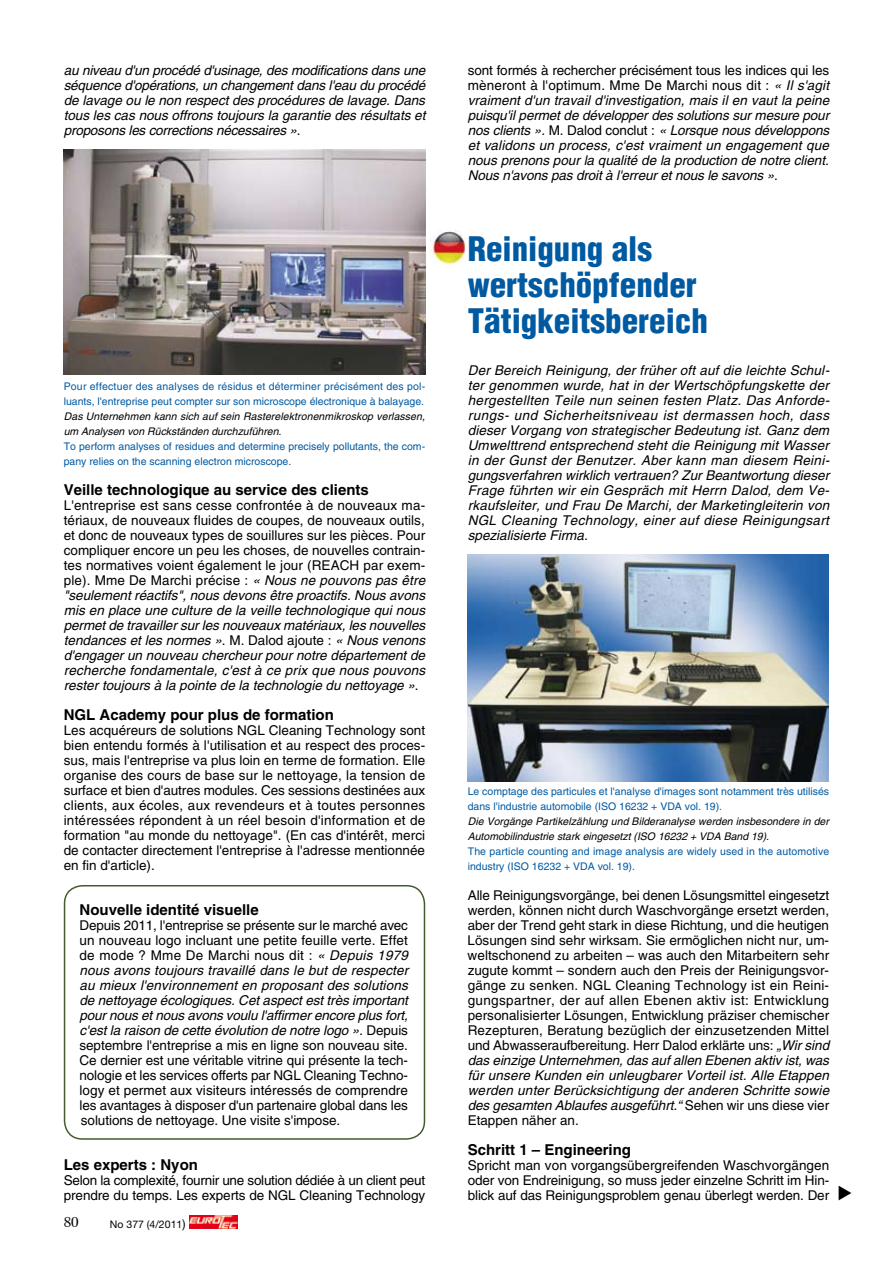
<style>
.page{position:relative;width:893px;height:1263px;background:#fff}
.page>*{position:absolute;margin:0;border:0;box-sizing:border-box;transform-origin:0 0}
.t1{font:900 condensed 33px/36px "Helvetica";color:#005aa2}
.t2{font:700 15px "Helvetica";color:#000}
.t3{font:13.5px/15px "Helvetica";letter-spacing:-.005em;color:#000;text-align:justify}
.t4{font:italic 13.5px/15px "Helvetica";color:#000;text-align:justify}
.t5{font:10.5px/15px "Helvetica";color:#005aa2}
.t6{font:italic 10.5px/15px "Helvetica";letter-spacing:.005em;color:#000}
.t7{font:10.5px "Helvetica Neue";color:#000}
.s1{font-style:normal}
.s2{font-style:italic}
.s3{font-size:12px}
</style>
<div class="page">
<svg style="left:189px;top:1215px;width:49px;height:13px"></svg>
<img style="left:190px;top:1215px;width:47px;height:13px">
<img style="left:64px;top:150px;width:361px;height:225px">
<div style="left:64px;top:885px;width:361px;height:255px;border:2px solid #455b2d;border-radius:18px"></div>
<img style="left:468px;top:555px;width:361px;height:226px">
<img style="left:430px;top:230px;width:37px;height:35px">
<p class="t4" style="left:64px;top:63px;width:363px">au niveau d'un procédé d'usinage, des modifications dans une séquence d'opérations, un changement dans l'eau du procédé de lavage ou le non respect des procédures de lavage. Dans tous les cas nous offrons toujours la garantie des résultats et proposons les corrections nécessaires »<span class="s1">.</span></p>
<p class="t5" style="left:64px;top:379px;width:363px">Pour effectuer des analyses de résidus et déterminer précisément des pol&shy;luants, l'entreprise peut compter sur son microscope électronique à balayage.</p>
<p class="t6" style="left:64px;top:409px;width:363px">Das Unternehmen kann sich auf sein Rasterelektronenmikroskop verlassen, um Analysen von Rückständen durchzuführen.</p>
<p class="t5" style="left:64px;top:439px;width:363px">To perform analyses of residues and determine precisely pollutants, the com&shy;pany relies on the scanning electron microscope.</p>
<p class="t2" style="left:64px;top:480px;width:307px">Veille technologique au service des clients</p>
<p class="t3" style="left:64px;top:498px;width:363px">L'entreprise est sans cesse confrontée à de nouveaux ma&shy;tériaux, de nouveaux fluides de coupes, de nouveaux outils, et donc de nouveaux types de souillures sur les pièces. Pour compliquer encore un peu les choses, de nouvelles contrain&shy;tes normatives voient également le jour (REA</p>
<p class="t4" style="left:64px;top:558px;width:363px;text-indent:276px"><span class="s1">CH par exem&shy;ple). M me De M archi précise :</span> « Nous ne pouvons pas être "seulement réactifs", nous devons être proactifs. Nous avons mis en place une culture de la veille technologique qui nous permet de travailler sur les nouveaux matériaux, les nouvelles tendances et les normes »<span class="s1">. M . Dalod ajoute :</span> « Nous venons d'engager un nouveau chercheur pour notre département de recherche fondamentale, c'est à ce prix que nous pouvons rester toujours à la pointe de la technologie du nettoyage »<span class="s1">.</span></p>
<p class="t2" style="left:64px;top:705px;width:272px">NGL Academy pour plus de formation</p>
<p class="t3" style="left:64px;top:723px;width:363px">Les acquéreurs de solutions NGL Cleaning Technology sont bien entendu formés à l'utilisation et au respect des proces&shy;sus, mais l'entreprise va plus loin en terme de formation. Elle organise des cours de base sur le nettoyage, la tension de surface et bien d'autres modules. Ces sessions destinées aux clients, aux écoles, aux revendeurs et à toutes personnes intéressées répondent à un réel besoin d'information et de formation "au monde du nettoyage". (En cas d'intérêt, merci de contacter directement l'entreprise à l'adresse mentionnée en fin d'article).</p>
<p class="t2" style="left:80px;top:900px;width:181px">Nouvelle identité visuelle</p>
<p class="t3" style="left:79px;top:918px;width:330px">Depuis 2011, l'entreprise se présente sur le marché avec un nouveau logo incluant une petite feuille verte. Effet de mode ? Mme De Marchi nous dit : <span class="s2">« Depuis 1979 nous avons toujours travaillé dans le but de respecter au mieux l'environnement en proposant des solutions de nettoyage écologiques. Cet aspect est très important pour nous et nous avons voulu l'affirmer encore plus fort, c'est la raison de cette évolution de notre logo ».</span> Depuis septembre l'entreprise a mis en ligne son nouveau site.<br>Ce dernier est une véritable vitrine qui présente la tech&shy;nologie et les services offerts par NGL</p>
<p class="t3" style="left:79px;top:1068px;width:330px;text-indent:224px">Cleaning Techno&shy;logy et permet aux visiteurs intéressés de comprendre les avantages à disposer d'un partenaire global dans les solutions de nettoyage. Une visite s'impose.</p>
<p class="t2" style="left:64px;top:1155px;width:136px">Les experts : Nyon</p>
<p class="t3" style="left:64px;top:1173px;width:363px">Selon la complexité, fournir une solution dédiée à un client peut prendre du temps. Les experts de NGL Cleaning Technology</p>
<p class="t7" style="left:110px;top:1218px;width:77px">No 377 (4/2011<span class="s3">)</span></p>
<p class="t4" style="left:468px;top:63px;width:363px"><span class="s1">sont formés à rechercher précisément tous les indices qui les mèneront à l'optimum. M me De Marchi nous dit :</span> « Il s'agit vraiment d'un travail d'investigation, mais il en vaut la peine puisqu'il permet de développer des solutions sur mesure pour nos clients »<span class="s1">. M . Dalod conclut :</span> « Lorsque nous développons et validons un process, c'est vraiment un engagement que nous prenons pour la qualité de la production de notre client.<br>Nous n'avons pas droit à l'erreur et nous le savons »<span class="s1">.</span></p>
<h1 class="t1" style="left:468px;top:230px;width:242px">Reinigung als wertschöpfender<br>Tätigkeitsbereich</h1>
<p class="t4" style="left:468px;top:363px;width:363px">Der Bereich Reinigung, der früher oft auf die leichte Schul&shy;ter genommen wurde, hat in der Wertschöpfungskette der hergestellten Teile nun seinen festen Platz. Das Anforde&shy;rungs- und Sicherheitsniveau ist dermassen hoch, dass dieser Vorgang von strategischer Bedeutung ist. Ganz dem Umwelttrend entsprechend steht die Reinigung mit Wasser in der Gunst der Benutzer. Aber kann man diesem Reini&shy;gungsverfahren wirklich vertrauen? Zur Beantwortung dieser Frage führten wir ein Gespräch mit Herrn Dalod, dem Ve&shy;rkaufsleiter, und Frau De Marchi, der Marketingleiterin von NGL Cleaning Technology, einer auf diese Reinigungsart spezialisierte Firma.</p>
<p class="t5" style="left:468px;top:784px;width:363px">Le comptage des particules et l'analyse d'images sont notamment très utilisés dans l'industrie automobile (ISO 16232 + VDA vol. 19).</p>
<p class="t6" style="left:468px;top:814px;width:363px">Die Vorgänge Partikelzählung und Bilderanalyse werden insbesondere in der<br>Automobilindustrie stark eingesetzt (ISO 16232 + VDA Band 19).</p>
<p class="t5" style="left:468px;top:844px;width:363px">The particle counting and image analysis are widely used in the automotive industry (ISO 16232 + VDA vol. 19).</p>
<p class="t3" style="left:468px;top:888px;width:363px">Alle Reinigungsvorgänge, bei denen Lösungsmittel eingesetzt werden, können nicht durch Waschvorgänge ersetzt werden, aber der Trend geht stark in diese Richtung, und die heutigen Lösungen sind sehr wirksam. Sie ermöglichen nicht nur, um&shy;weltschonend zu arbeiten – was auch den M itarbeitern sehr zugute kommt – sondern auch den Preis der Reinigungsvor&shy;gänge zu senken. NGL Cleaning Technology ist ein Reini&shy;gungspartner, der auf allen Ebenen aktiv ist: Entwicklung personalisierter Lösungen, Entwicklung präziser chemischer Rezepturen, Beratung bezüglich der einzusetzenden M ittel und Abwasseraufbereitung. Herr Dalod erklärte uns: <span class="s2">„Wir sind das einzige Unternehmen, das auf allen Ebenen aktiv ist, was für unsere Kunden ein unleugbarer Vorteil ist. Alle Etappen werden unter Berücksichtigung der anderen Schritte sowie des gesamten Ablaufes ausgeführt.“</span> Sehen wir uns diese vier Etappen näher an.</p>
<p class="t2" style="left:468px;top:1140px;width:165px">Schritt 1 – Engineering</p>
<p class="t3" style="left:468px;top:1158px;width:363px">Spricht man von vorgangsübergreifenden Waschvorgängen oder von Endreinigung, so muss jeder einzelne Schritt im Hin&shy;blick auf das Reinigungsproblem genau überlegt werden. Der</p>
</div>
